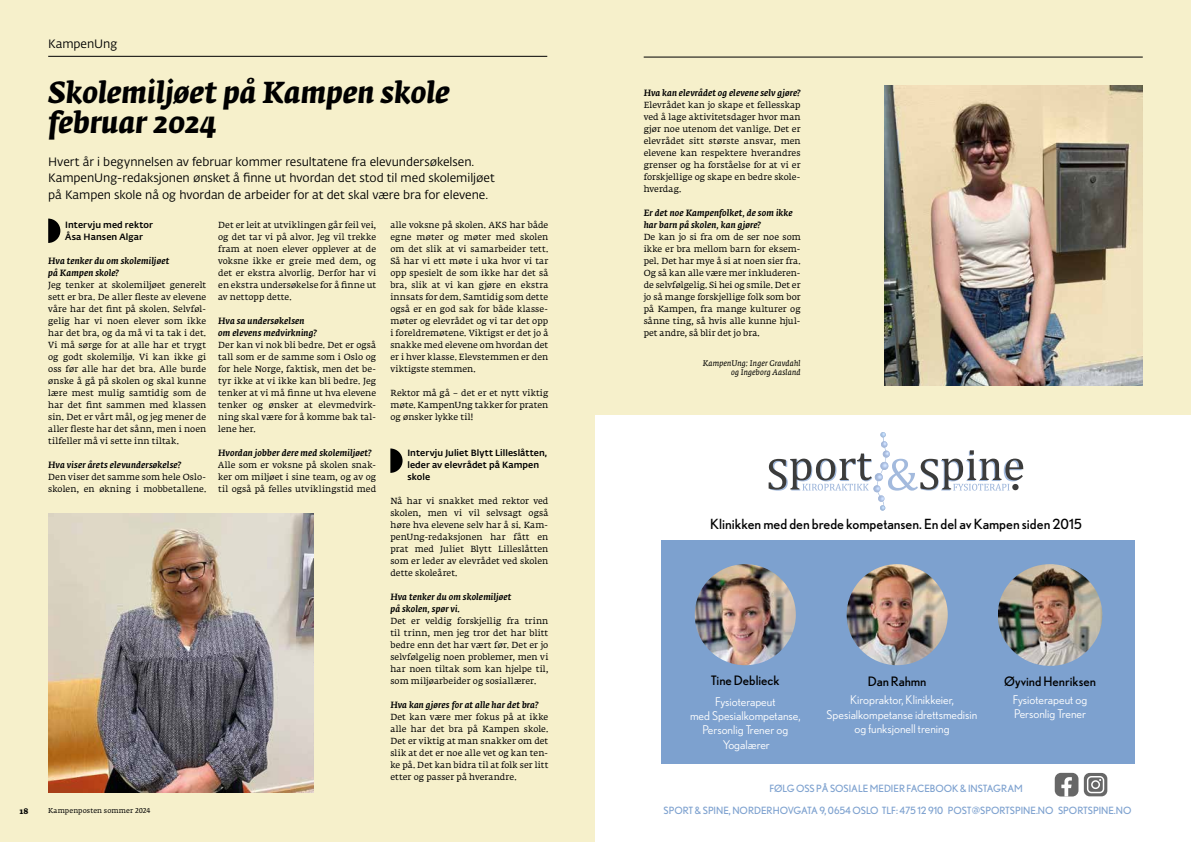
<style>
.page{position:relative;width:1191px;height:842px;background:#f6f0cb}
.page>*{position:absolute;margin:0;border:0;box-sizing:border-box;transform-origin:0 0}
.t1{font:italic 700 30px/30px "Fedra Serif A Pro";letter-spacing:-.01em;color:#000}
.t2{font:14px "Nobel";color:#000}
.t3{font:13px "Nobel";color:#000}
.t4{font:12px/16.5px "Fedra Sans Alt Pro";letter-spacing:-.005em;color:#000}
.t5{font:12px/14.4px "Nobel";color:#fff;text-align:center}
.t6{font:10px "Nobel";color:#7da1cf}
.t7{font:italic 500 9px/12px "Fedra Serif A Pro";letter-spacing:.005em;color:#000}
.t8{font:500 9px/12px "Fedra Sans Alt Pro";letter-spacing:.01em;color:#000}
.t9{font:8.8px/12px "Fedra Serif A Pro";letter-spacing:.01em;color:#000;text-align:justify}
.t10{font:italic 8px/9px "Fedra Serif A Pro";letter-spacing:.015em;color:#000;text-align:right}
.t11{font:700 8px "Fedra Serif A Pro";color:#000}
.t12{font:7px "Fedra Serif A Pro";letter-spacing:.015em;color:#000}
</style>
<div class="page">
<hr style="left:48px;top:56px;width:499px;height:1px;background:#000">
<hr style="left:643px;top:57px;width:499px;height:1px;background:#000">
<img style="left:884px;top:85px;width:258px;height:301px">
<img style="left:48px;top:513px;width:266px;height:279px">
<div style="left:595px;top:415px;width:596px;height:427px;background:#fff"></div>
<div style="left:660px;top:540px;width:474px;height:224px;background:#7da1cf"></div>
<svg style="left:768px;top:432px;width:255px;height:79px"></svg>
<img style="left:998px;top:564px;width:104px;height:102px">
<img style="left:694px;top:564px;width:102px;height:101px;border-radius:51px">
<img style="left:846px;top:564px;width:101px;height:101px;border-radius:51px">
<div style="left:1054px;top:773px;width:24px;height:23px;background:#676767;border-radius:6px"></div>
<svg style="left:1061px;top:777px;width:10px;height:19px"></svg>
<svg style="left:1083px;top:773px;width:24px;height:23px"></svg>
<svg style="left:1087px;top:776px;width:17px;height:17px"></svg>
<svg style="left:48px;top:219px;width:12px;height:24px"></svg>
<svg style="left:390px;top:448px;width:12px;height:25px"></svg>
<h3 class="t4" style="left:48px;top:35px;width:71px">KampenUng</h3>
<h1 class="t1" style="left:48px;top:77px;width:403px">Skolemiljøet på Kampen skole februar 2024</h1>
<h3 class="t4" style="left:48px;top:153px;width:448px">Hvert år i begynnelsen av februar kommer resultatene fra elevundersøkelsen.<br>KampenUng-redaksjonen ønsket å finne ut hvordan det stod til med skolemiljøet på Kampen skole nå og hvordan de arbeider for at det skal være bra for elevene.</h3>
<p class="t8" style="left:65px;top:218px;width:89px">Intervju med rektor<br>Åsa Hansen Algar</p>
<p class="t7" style="left:48px;top:255px;width:123px">Hva tenker du om skolemiljøet på Kampen skole?</p>
<p class="t9" style="left:48px;top:279px;width:159px">Jeg tenker at skolemiljøet generelt sett er bra. De aller fleste av elevene våre har det fint på skolen. Selvføl&shy;gelig har vi noen elever som ikke har det bra, og da må vi ta tak i det.<br>Vi må sørge for at alle har et trygt og godt skolemiljø. Vi kan ikke gi oss før alle har det bra. Alle burde ønske å gå på skolen og skal kunne lære mest mulig samtidig som de har det fint sammen med klassen sin. Det er vårt mål, og jeg mener de aller fleste har det sånn, men i noen tilfeller må vi sette inn tiltak.</p>
<p class="t7" style="left:48px;top:459px;width:134px">Hva viser årets elevundersøkelse?</p>
<p class="t9" style="left:48px;top:471px;width:159px">Den viser det samme som hele Oslo&shy;skolen, en økning i mobbetallene.</p>
<p class="t9" style="left:218px;top:219px;width:159px">Det er leit at utviklingen går feil vei, og det tar vi på alvor. Jeg vil trekke fram at noen elever opplever at de voksne ikke er greie med dem, og det er ekstra alvorlig. Derfor har vi en ekstra undersøkelse for å finne ut av nettopp dette.</p>
<p class="t7" style="left:218px;top:315px;width:100px">Hva sa undersøkelsen om elevens medvirkning?</p>
<p class="t9" style="left:218px;top:339px;width:159px">Der kan vi nok bli bedre. Det er også tall som er de samme som i Oslo og for hele Norge, faktisk, men det be&shy;tyr ikke at vi ikke kan bli bedre. Jeg tenker at vi må finne ut hva elevene tenker og ønsker at elevmedvirk&shy;ning skal være for å komme bak tal&shy;lene her.</p>
<p class="t7" style="left:218px;top:447px;width:155px">Hvordan jobber dere med skolemiljøet?</p>
<p class="t9" style="left:218px;top:459px;width:159px">Alle som er voksne på skolen snak&shy;ker om miljøet i sine team, og av og til også på felles utviklingstid med</p>
<p class="t11" style="left:20px;top:807px;width:10px">18</p>
<p class="t12" style="left:48px;top:807px;width:104px">Kampenposten sommer 2024</p>
<p class="t9" style="left:390px;top:219px;width:159px">alle voksne på skolen. AKS har både egne møter og møter med skolen om det slik at vi samarbeider tett.<br>Så har vi ett møte i uka hvor vi tar opp spesielt de som ikke har det så bra, slik at vi kan gjøre en ekstra innsats for dem. Samtidig som dette også er en god sak for både klasse&shy;møter og elevrådet og vi tar det opp i foreldremøtene. Viktigst er det jo å snakke med elevene om hvordan det er i hver klasse. Elevstemmen er den viktigste stemmen.</p>
<p class="t9" style="left:390px;top:387px;width:159px">Rektor må gå – det er et nytt viktig møte. KampenUng takker for praten og ønsker lykke til!</p>
<p class="t8" style="left:407px;top:446px;width:141px">Intervju Juliet Blytt Lilleslåtten, leder av elevrådet på Kampen skole</p>
<p class="t9" style="left:390px;top:495px;width:159px">Nå har vi snakket med rektor ved skolen, men vi vil selvsagt også høre hva elevene selv har å si. Kam&shy;penUng-redaksjonen har fått en prat med Juliet Blytt Lilleslåtten som er leder av elevrådet ved skolen dette skoleåret.</p>
<p class="t7" style="left:390px;top:591px;width:123px">Hva tenker du om skolemiljøet på skolen, spør vi.</p>
<p class="t9" style="left:390px;top:615px;width:159px">Det er veldig forskjellig fra trinn til trinn, men jeg tror det har blitt bedre enn det har vært før. Det er jo selvfølgelig noen problemer, men vi har noen tiltak som kan hjelpe til, som miljøarbeider og sosiallærer.</p>
<p class="t7" style="left:390px;top:699px;width:149px">Hva kan gjøres for at alle har det bra?</p>
<p class="t9" style="left:390px;top:711px;width:159px">Det kan være mer fokus på at ikke alle har det bra på Kampen skole.<br>Det er viktig at man snakker om det slik at det er noe alle vet og kan ten&shy;ke på. Det kan bidra til at folk ser litt etter og passer på hverandre.</p>
<p class="t7" style="left:643px;top:87px;width:158px">Hva kan elevrådet og elevene selv gjøre?</p>
<p class="t9" style="left:643px;top:99px;width:158px">Elevrådet kan jo skape et fellesskap ved å lage aktivitetsdager hvor man gjør noe utenom det vanlige. Det er elevrådet sitt største ansvar, men elevene kan respektere hverandres grenser og ha forståelse for at vi er forskjellige og skape en bedre skole&shy;hverdag.</p>
<p class="t7" style="left:643px;top:207px;width:150px">Er det noe Kampenfolket, de som ikke har barn på skolen, kan gjøre?</p>
<p class="t9" style="left:643px;top:231px;width:158px">De kan jo si fra om de ser noe som ikke er bra mellom barn for eksem&shy;pel. Det har mye å si at noen sier fra.<br>Og så kan alle være mer inkluderen&shy;de selvfølgelig. Si hei og smile. Det er jo så mange forskjellige folk som bor på Kampen, fra mange kulturer og sånne ting, så hvis alle kunne hjul&shy;pet andre, så blir det jo bra.</p>
<p class="t10" style="left:703px;top:359px;width:99px">KampenUng: Inger Gravdahl og Ingeborg Aasland</p>
<h2 class="t2" style="left:710px;top:516px;width:373px">Klinikken med den brede kompetansen. En del av Kampen siden 2015</h2>
<h3 class="t3" style="left:711px;top:673px;width:70px">Tine Deblieck</h3>
<h3 class="t3" style="left:1004px;top:673px;width:93px">Øyvind Henriksen</h3>
<h3 class="t5" style="left:826px;top:693px;width:152px">Kiropraktor, Klinikkeier,<br>Spesialkompetanse idrettsmedisin og funksjonell trening</h3>
<h3 class="t3" style="left:868px;top:673px;width:60px">Dan Rahmn</h3>
<h3 class="t5" style="left:690px;top:694px;width:112px">Fysioterapeut<br>med Spesialkompetanse,<br>Personlig Trener og<br>Yogalærer</h3>
<h3 class="t5" style="left:1012px;top:692px;width:76px;text-align:left">Fysioterapeut og<br>Personlig Trener</h3>
<p class="t6" style="left:769px;top:782px;width:255px">FØLG OSS PÅ SOSIALE MEDIER FACEBOOK &amp; INSTAGRAM</p>
<p class="t6" style="left:663px;top:805px;width:469px">SPORT &amp; SPINE, NORDERHOVGATA 9, 0654 OSLO TLF: 475 12 910 POST@SPORTSPINE.NO SPORTSPINE.NO</p>
</div>
